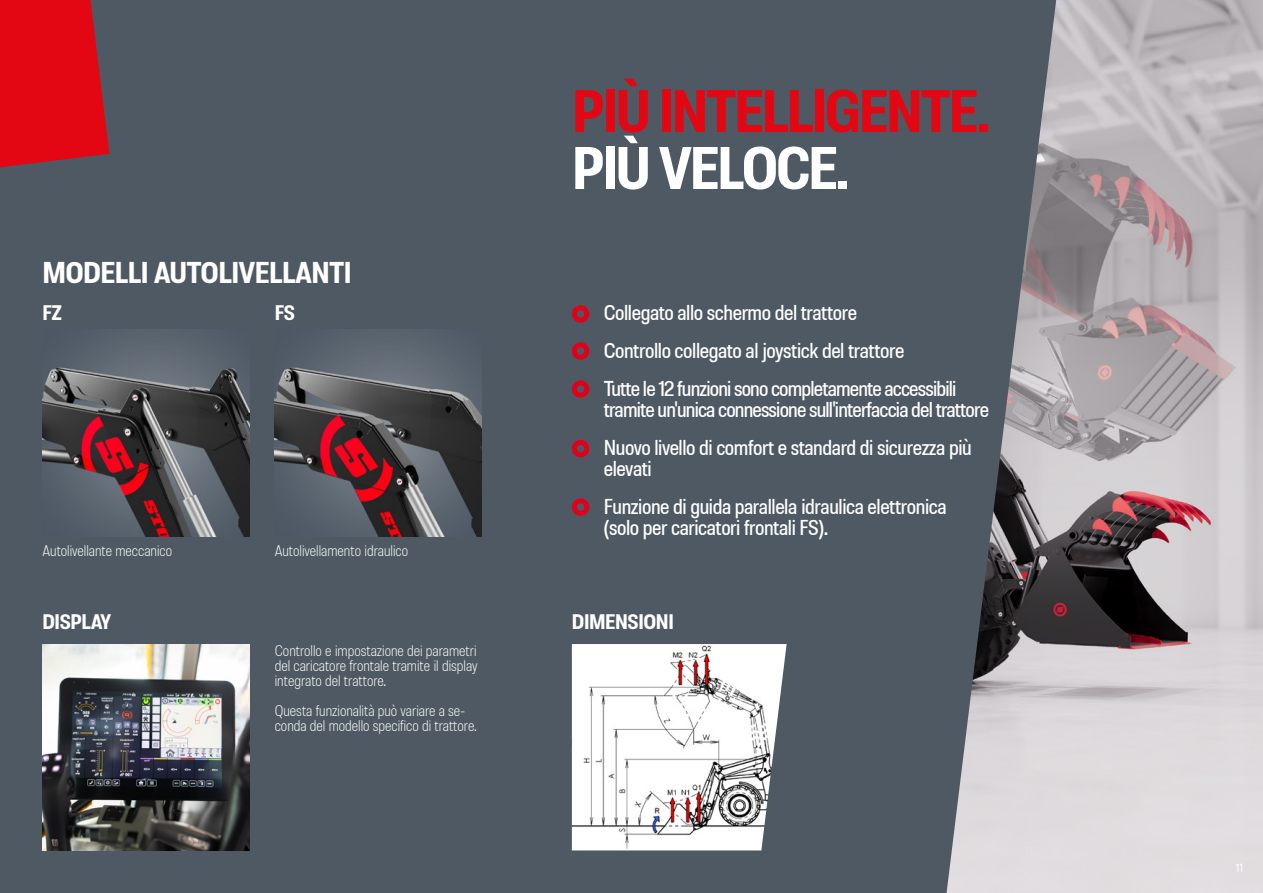
<style>
.page{position:relative;width:1263px;height:893px;background:#fff}
.page>*{position:absolute;margin:0;border:0;box-sizing:border-box;transform-origin:0 0}
.t1{font:700 semi-condensed 60px "Molde";letter-spacing:-.04em;color:#e30613}
.t2{font:700 semi-condensed 60px "Molde";letter-spacing:-.04em;color:#fff}
.t3{font:700 semi-condensed 30px "Molde";letter-spacing:-.02em;color:#fff}
.t4{font:500 semi-condensed 21px/38px "Molde";letter-spacing:-.02em;color:#fff}
.t5{font:500 semi-condensed 21px/38px "Molde";letter-spacing:-.04em;color:#fff}
.t6{font:700 semi-condensed 21px "Molde";letter-spacing:-.02em;color:#fff}
.t7{font:300 semi-condensed 15px/15px "Molde";color:#fff;text-align:justify}
.t8{font:semi-condensed 12px "Molde";color:#fff}
</style>
<div class="page">
<img style="left:1056px;top:0;width:207px;height:893px">
<div style="left:0;top:0;width:1056px;height:893px;background:#4f5963"></div>
<img style="left:43px;top:644px;width:206px;height:206px">
<img style="left:275px;top:329px;width:207px;height:207px">
<img style="left:43px;top:329px;width:206px;height:207px">
<img style="left:572px;top:644px;width:215px;height:206px">
<svg style="left:0;top:0;width:109px;height:167px;background:#d10f1c"></svg>
<div style="left:572px;top:305px;width:17px;height:18px;border:5px solid #e1001a;border-radius:50%"></div>
<div style="left:572px;top:342px;width:17px;height:18px;border:5px solid #e1001a;border-radius:50%"></div>
<div style="left:572px;top:380px;width:17px;height:18px;border:5px solid #e1001a;border-radius:50%"></div>
<div style="left:572px;top:440px;width:17px;height:17px;border:5px solid #e1001a;border-radius:50%"></div>
<div style="left:572px;top:498px;width:17px;height:18px;border:5px solid #e1001a;border-radius:50%"></div>
<h2 class="t3" style="left:43px;top:253px;width:311px">MODELLI AUTOLIVELLANTI</h2>
<h3 class="t6" style="left:43px;top:299px;width:21px">FZ</h3>
<h3 class="t6" style="left:275px;top:299px;width:22px">FS</h3>
<p class="t7" style="left:43px;top:543px;width:131px">Autolivellante meccanico</p>
<p class="t7" style="left:275px;top:543px;width:135px">Autolivellamento idraulico</p>
<h3 class="t6" style="left:43px;top:608px;width:70px">DISPLAY</h3>
<p class="t7" style="left:275px;top:643px;width:204px">Controllo e impostazione dei parametri del caricatore frontale tramite il display integrato del trattore.</p>
<p class="t7" style="left:275px;top:703px;width:203px">Questa funzionalità può variare a se&shy;conda del modello specifico di trattore.</p>
<h1 class="t1" style="left:572px;top:73px;width:420px">PIÙ INTELLIGENTE.</h1>
<h1 class="t2" style="left:572px;top:130px;width:279px">PIÙ VELOCE.</h1>
<h3 class="t4" style="left:604px;top:293px;width:354px">Collegato allo schermo del trattore<br>Controllo collegato al joystick del trattore<br>Tutte le 12 funzioni sono completamente accessibili</h3>
<h3 class="t5" style="left:604px;top:390px;width:387px">tramite un'unica connessione sull'interfaccia del trattore<br>Nuovo livello di comfort e standard di sicurezza più</h3>
<h3 class="t4" style="left:604px;top:449px;width:344px">elevati<br>Funzione di guida parallela idraulica elettronica</h3>
<h3 class="t4" style="left:604px;top:508px;width:226px">(solo per caricatori frontali FS).</h3>
<h3 class="t6" style="left:572px;top:608px;width:103px">DIMENSIONI</h3>
<p class="t8" style="left:1236px;top:860px;width:9px">11</p>
</div>
